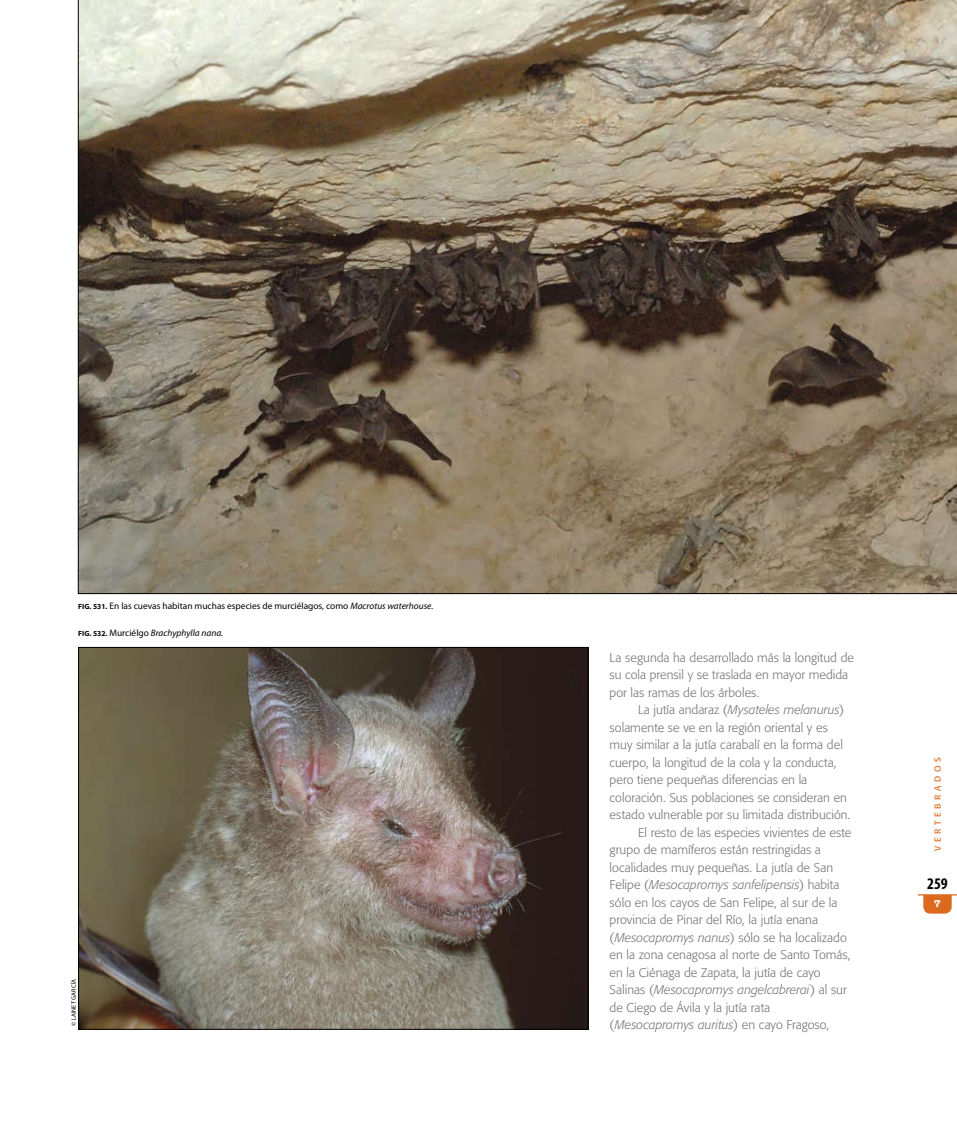
<style>
.page{position:relative;width:957px;height:1134px;background:#fff}
.page>*{position:absolute;margin:0;border:0;box-sizing:border-box;transform-origin:0 0}
.t1{font:700 condensed 16.25px "Myriad Pro";color:#000}
.t2{font:300 12.5px/17.5px "Formata";color:#727473}
.t3{font:italic 300 12.5px "Formata";color:#727473}
.t4{font:700 10px "American Typewriter";color:#fff}
.t5{font:9.38px "Myriad Pro";color:#000}
.t6{font:italic 9.38px "Myriad Pro";color:#000}
.t7{font:8.75px "Formata";letter-spacing:.4em;color:#dc691e}
.t8{font:6.25px "Myriad Pro";letter-spacing:.02em;color:#000}
.s1{font-weight:700;font-size:7.5px}
.s2{font-style:italic}
.s3{font-weight:700;font-style:normal;font-size:7.5px}
.s4{font-style:normal}
</style>
<div class="page">
<svg style="left:78px;top:0;width:879px;height:594px"></svg>
<img style="left:80px;top:649px;width:506px;height:379px">
<div style="left:923px;top:883px;width:28px;height:31px;background:#dc691e;border-radius:7px"></div>
<div style="left:918px;top:870px;width:39px;height:25px;background:#fff"></div>
<hr style="left:918px;top:894px;width:39px;height:1px;background:#dc691e">
<p class="t5" style="left:78px;top:600px;width:357px"><span class="s1">fig. 531.</span> En las cuevas habitan muchas especies de murciélagos, como <span class="s2">Macrotus waterhouse.</span></p>
<p class="t6" style="left:78px;top:627px;width:147px"><span class="s3">fig. 532.</span> <span class="s4">Murciélgo</span> Brachyphylla nana.</p>
<p class="t8" style="left:70px;top:1026px;width:49px;rotate:-90deg">© Lainet García</p>
<p class="t2" style="left:609px;top:649px;width:246px">La segunda ha desarrollado más la longitud de su cola prensil y se traslada en mayor medida por las ramas de los árboles.</p>
<p class="t3" style="left:638px;top:702px;width:208px"><span class="s4">La jutía andaraz (</span>Mysateles melanurus<span class="s4">)</span></p>
<p class="t2" style="left:609px;top:719px;width:220px">solamente se ve en la región oriental y es</p>
<p class="t2" style="left:609px;top:736px;width:235px">muy similar a la jutía carabalí en la forma del</p>
<p class="t2" style="left:609px;top:754px;width:228px">cuerpo, la longitud de la cola y la conducta,</p>
<p class="t2" style="left:609px;top:771px;width:199px">pero tiene pequeñas diferencias en la</p>
<p class="t2" style="left:609px;top:789px;width:239px">coloración. Sus poblaciones se consideran en</p>
<p class="t2" style="left:609px;top:806px;width:242px">estado vulnerable por su limitada distribución.</p>
<p class="t2" style="left:638px;top:824px;width:215px">El resto de las especies vivientes de este</p>
<p class="t2" style="left:609px;top:841px;width:213px">grupo de mamíferos están restringidas a</p>
<p class="t2" style="left:609px;top:859px;width:225px">localidades muy pequeñas. La jutía de San</p>
<p class="t3" style="left:609px;top:877px;width:231px"><span class="s4">Felipe (</span>Mesocapromys sanfelipensis<span class="s4">) habita</span></p>
<p class="t2" style="left:609px;top:894px;width:229px">sólo en los cayos de San Felipe, al sur de la</p>
<p class="t2" style="left:609px;top:911px;width:210px">provincia de Pinar del Río, la jutía enana</p>
<p class="t2" style="left:609px;top:929px;width:239px">(<span class="s2">Mesocapromys nanus</span>) sólo se ha localizado</p>
<p class="t2" style="left:609px;top:946px;width:242px">en la zona cenagosa al norte de Santo Tomás,</p>
<p class="t2" style="left:609px;top:964px;width:212px">en la Ciénaga de Zapata, la jutía de cayo</p>
<p class="t3" style="left:609px;top:982px;width:239px"><span class="s4">Salinas (</span>Mesocapromys angelcabrerai<span class="s4">) al sur</span></p>
<p class="t2" style="left:609px;top:999px;width:162px">de Ciego de Ávila y la jutía rata</p>
<p class="t3" style="left:609px;top:1017px;width:221px"><span class="s4">(</span>Mesocapromys auritus<span class="s4">) en cayo Fragoso,</span></p>
<p class="t7" style="left:932px;top:850px;width:94px;rotate:-90deg">Vertebrados</p>
<h1 class="t1" style="left:927px;top:873px;width:22px">259</h1>
<p class="t4" style="left:934px;top:897px;width:8px">7</p>
</div>
